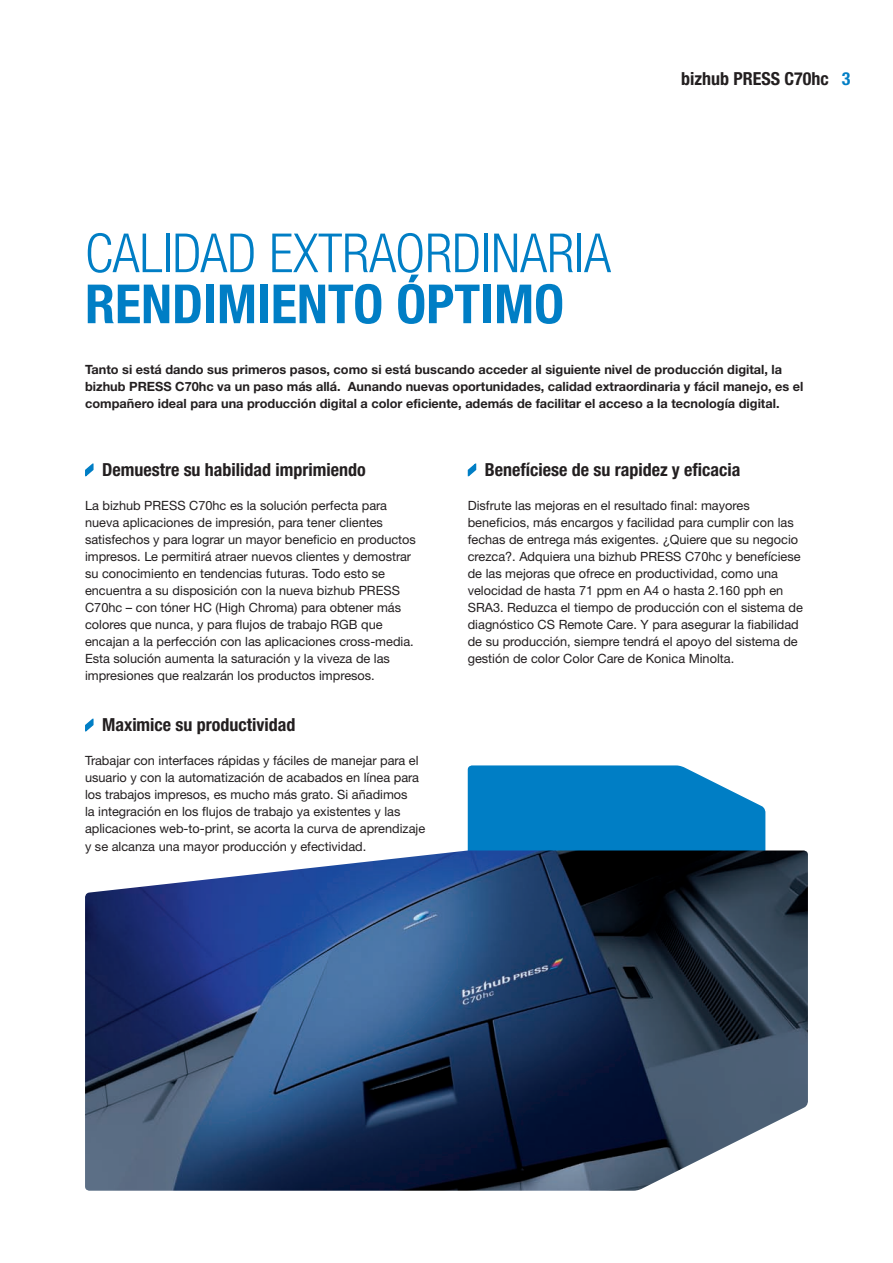
<style>
.page{position:relative;width:893px;height:1263px;background:#fff}
.page>*{position:absolute;margin:0;border:0;box-sizing:border-box;transform-origin:0 0}
.t1{font:300 condensed 54px "Helvetica Neue LTW1 G";color:#007ec5}
.t2{font:700 condensed 54px "Helvetica Neue LTW1 G";color:#007ec5}
.t3{font:700 condensed 18px "Helvetica Neue LTW1 G";color:#231f20}
.t4{font:12.75px/17px "Helvetica Neue LTW1 G";color:#231f20}
.t5{font:700 12.75px/17px "Helvetica Neue LTW1 G";color:#231f20}
.s1{color:#007ec5}
</style>
<div class="page">
<svg style="left:468px;top:765px;width:297px;height:85px;fill:#007ec5"></svg>
<svg style="left:85px;top:463px;width:9px;height:14px"></svg>
<svg style="left:85px;top:718px;width:9px;height:14px"></svg>
<svg style="left:467px;top:463px;width:10px;height:14px"></svg>
<img style="left:85px;top:850px;width:723px;height:341px">
<h1 class="t1" style="left:85px;top:222px;width:527px">CALIDAD EXTRAORDINARIA</h1>
<h1 class="t2" style="left:85px;top:272px;width:481px">RENDIMIENTO ÓPTIMO</h1>
<h2 class="t3" style="left:681px;top:68px;width:171px">bizhub PRESS C70hc <span class="s1">3</span></h2>
<p class="t5" style="left:85px;top:361px;width:720px">Tanto si está dando sus primeros pasos, como si está buscando acceder al siguiente nivel de producción digital, la bizhub PRESS C70hc va un paso más allá. Aunando nuevas oportunidades, calidad extraordinaria y fácil manejo, es el compañero ideal para una producción digital a color eficiente, además de facilitar el acceso a la tecnología digital.</p>
<h2 class="t3" style="left:102px;top:459px;width:265px">Demuestre su habilidad imprimiendo</h2>
<p class="t4" style="left:85px;top:497px;width:332px">La bizhub PRESS C70hc es la solución perfecta para nueva aplicaciones de impresión, para tener clientes satisfechos y para lograr un mayor beneficio en productos impresos. Le permitirá atraer nuevos clientes y demostrar su conocimiento en tendencias futuras. Todo esto se encuentra a su disposición con la nueva bizhub PRESS C70hc – con tóner HC (High Chroma) para obtener más colores que nunca, y para flujos de trabajo RGB que encajan a la perfección con las aplicaciones cross-media.<br>Esta solución aumenta la saturación y la viveza de las impresiones que realzarán los productos impresos.</p>
<h2 class="t3" style="left:102px;top:714px;width:195px">Maximice su productividad</h2>
<p class="t4" style="left:85px;top:752px;width:342px">Trabajar con interfaces rápidas y fáciles de manejar para el usuario y con la automatización de acabados en línea para los trabajos impresos, es mucho más grato. Si añadimos<br>la integración en los flujos de trabajo ya existentes y las aplicaciones web-to-print, se acorta la curva de aprendizaje y se alcanza una mayor producción y efectividad.</p>
<h2 class="t3" style="left:485px;top:459px;width:257px">Benefíciese de su rapidez y eficacia</h2>
<p class="t4" style="left:468px;top:497px;width:337px">Disfrute las mejoras en el resultado final: mayores beneficios, más encargos y facilidad para cumplir con las fechas de entrega más exigentes. ¿Quiere que su negocio crezca?. Adquiera una bizhub PRESS C70hc y benefíciese de las mejoras que ofrece en productividad, como una velocidad de hasta 71 ppm en A4 o hasta 2.160 pph en SRA3. Reduzca el tiempo de producción con el sistema de diagnóstico CS Remote Care. Y para asegurar la fiabilidad de su producción, siempre tendrá el apoyo del sistema de gestión de color Color Care de Konica Minolta.</p>
</div>
